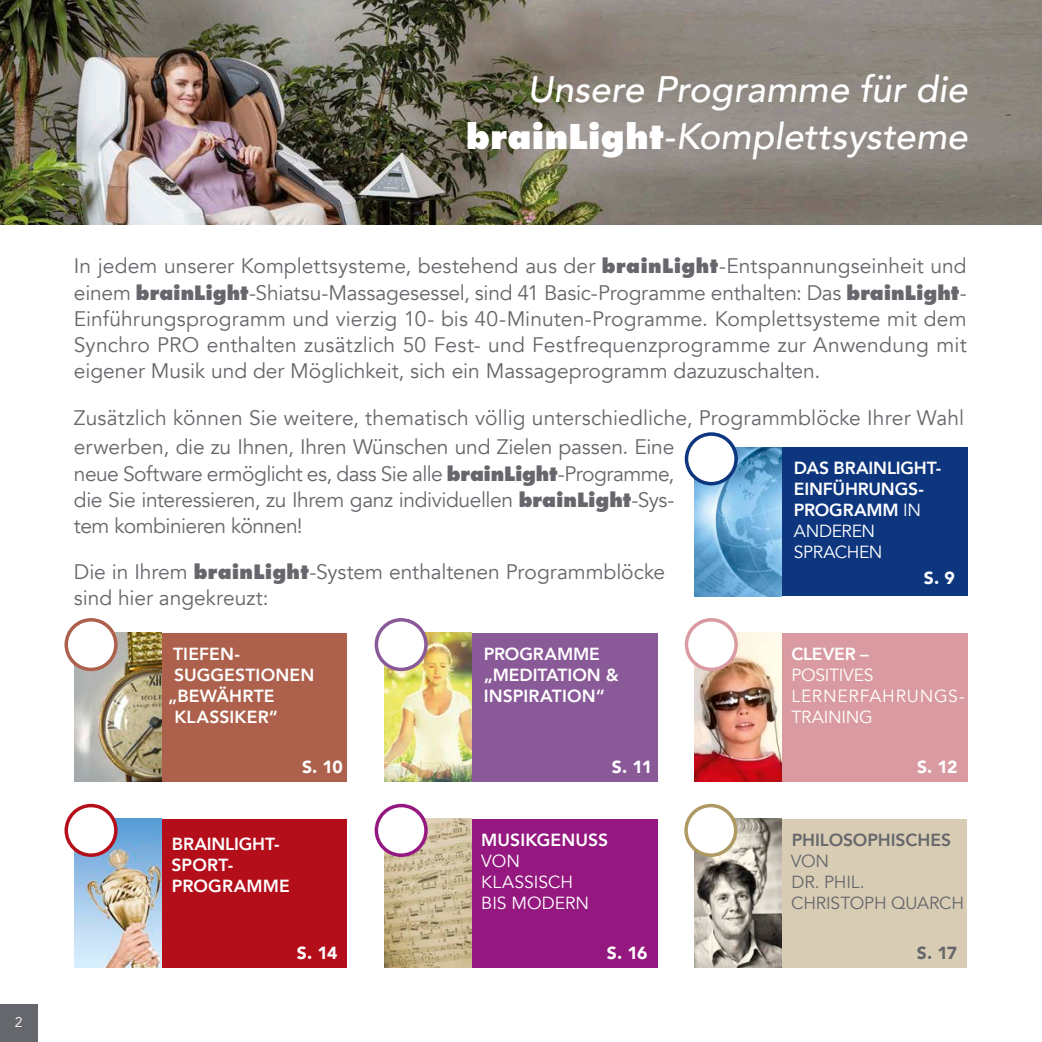
<style>
.page{position:relative;width:1042px;height:1042px;background:#fff}
.page>*{position:absolute;margin:0;border:0;box-sizing:border-box;transform-origin:0 0}
.t1{font:italic 500 36.75px/47.2px "Avenir";color:#fff;text-align:right}
.t2{font:21px/26.2px "Avenir";letter-spacing:-.005em;color:#66676c;text-align:justify}
.t3{font:800 17.5px/21px "Avenir";color:#fff}
.t4{font:17.5px/21px "Avenir";color:#fff}
.t5{font:17.5px/21px "Avenir";letter-spacing:-.01em;color:#66676c}
.t6{font:900 17.5px "Avenir";letter-spacing:-.04em;color:#fff}
.t7{font:800 17.5px "Avenir";letter-spacing:-.005em;color:#66676c}
.t8{font:900 17.5px "Avenir";color:#66676c}
.t9{font:14px "Avenir";color:#fff}
.s1{font-family:"Futura";font-weight:800;font-style:normal;font-size:33.25px}
.s2{font-family:"Futura";font-weight:800;font-size:19.25px}
.s3{font-weight:400}
</style>
<div class="page">
<img style="left:0;top:0;width:1042px;height:224px">
<div style="left:384px;top:819px;width:273px;height:148px;background:#941880"></div>
<div style="left:694px;top:633px;width:273px;height:149px;background:#d99ba1"></div>
<div style="left:384px;top:633px;width:273px;height:149px;background:#8a5998"></div>
<div style="left:694px;top:819px;width:273px;height:148px;background:#d8cdb4"></div>
<div style="left:74px;top:819px;width:273px;height:148px;background:#b50e1b"></div>
<div style="left:0;top:1005px;width:37px;height:37px;background:#66676c"></div>
<div style="left:74px;top:633px;width:273px;height:149px;background:#ad614c"></div>
<img style="left:384px;top:819px;width:87px;height:148px">
<img style="left:694px;top:633px;width:87px;height:149px">
<img style="left:384px;top:633px;width:87px;height:149px">
<img style="left:694px;top:819px;width:87px;height:148px">
<img style="left:74px;top:819px;width:87px;height:148px">
<img style="left:74px;top:633px;width:87px;height:149px">
<div style="left:694px;top:447px;width:273px;height:149px;background:#0d367f"></div>
<img style="left:694px;top:447px;width:87px;height:149px">
<div style="left:686px;top:434px;width:50px;height:50px;background:#fff;border-radius:50%"></div>
<div style="left:685px;top:432px;width:53px;height:53px;border:4px solid #0d367f;border-radius:50%"></div>
<div style="left:66px;top:805px;width:50px;height:50px;background:#fff;border-radius:50%"></div>
<div style="left:64px;top:804px;width:54px;height:53px;border:4px solid #b50e1b;border-radius:50%"></div>
<div style="left:686px;top:620px;width:50px;height:49px;background:#fff;border-radius:50%"></div>
<div style="left:685px;top:618px;width:53px;height:53px;border:4px solid #d99ba1;border-radius:50%"></div>
<div style="left:376px;top:620px;width:50px;height:49px;background:#fff;border-radius:50%"></div>
<div style="left:375px;top:618px;width:53px;height:53px;border:4px solid #8a5998;border-radius:50%"></div>
<div style="left:66px;top:620px;width:50px;height:49px;background:#fff;border-radius:50%"></div>
<div style="left:64px;top:618px;width:54px;height:53px;border:4px solid #ad614c;border-radius:50%"></div>
<div style="left:376px;top:805px;width:50px;height:50px;background:#fff;border-radius:50%"></div>
<div style="left:375px;top:804px;width:53px;height:53px;border:4px solid #941880;border-radius:50%"></div>
<div style="left:686px;top:805px;width:49px;height:50px;background:#fff;border-radius:50%"></div>
<div style="left:684px;top:804px;width:53px;height:53px;border:4px solid #ae9963;border-radius:50%"></div>
<p class="t9" style="left:15px;top:1014px;width:9px">2</p>
<h1 class="t1" style="left:466px;top:66px;width:503px">Unsere Programme für die <span class="s1">brainLight</span>-Komplettsysteme</h1>
<p class="t2" style="left:74px;top:253px;width:894px">In jedem unserer Komplettsysteme, bestehend aus der <span class="s2">brainLight</span>-Entspannungseinheit und einem <span class="s2">brainLight</span>-Shiatsu-Massagesessel, sind 41 Basic-Programme enthalten: Das <span class="s2">brainLight</span>-Einführungsprogramm und vierzig 10- bis 40-Minuten-Programme. Komplettsysteme mit dem Synchro PRO enthalten zusätzlich 50 Fest- und Festfrequenzprogramme zur Anwendung mit eigener Musik und der Möglichkeit, sich ein Massageprogramm dazuzuschalten.</p>
<p class="t2" style="left:74px;top:403px;width:891px;line-height:29.8px">Zusätzlich können Sie weitere, thematisch völlig unterschiedliche, Programmblöcke Ihrer Wahl erwerben, die zu Ihnen, Ihren Wünschen und Zielen passen. Eine</p>
<p class="t2" style="left:74px;top:460px;width:602px">neue Software ermöglicht es, dass Sie alle <span class="s2">brainLight</span>-Programme, die Sie interessieren, zu Ihrem ganz individuellen <span class="s2">brainLight</span>-Sys&shy;tem kombinieren können!</p>
<p class="t2" style="left:74px;top:559px;width:593px">Die in Ihrem <span class="s2">brainLight</span>-System enthaltenen Programmblöcke sind hier angekreuzt:</p>
<p class="t3" style="left:794px;top:458px;width:149px">DAS BRAINLIGHT-<br>EINFÜHRUNGS-<br>PROGRAMM <span class="s3">IN<br>ANDEREN<br>SPRACHEN</span></p>
<p class="t6" style="left:924px;top:563px;width:32px">S. 9</p>
<p class="t3" style="left:173px;top:644px;width:68px">TIEFEN-</p>
<p class="t3" style="left:174px;top:665px;width:142px">SUGGESTIONEN</p>
<p class="t3" style="left:168px;top:686px;width:108px">„BEWÄHRTE</p>
<p class="t3" style="left:174px;top:707px;width:105px">KLASSIKER“</p>
<p class="t3" style="left:484px;top:644px;width:136px">PROGRAMME „MEDITATION &amp;<br>INSPIRATION“</p>
<p class="t3" style="left:791px;top:644px;width:79px">CLEVER –</p>
<p class="t4" style="left:791px;top:665px;width:175px">POSITIVES<br>LERNERFAHRUNGS-<br>TRAINING</p>
<p class="t6" style="left:302px;top:752px;width:42px">S. 10</p>
<p class="t6" style="left:612px;top:752px;width:42px">S. 11</p>
<p class="t6" style="left:917px;top:752px;width:42px">S. 12</p>
<p class="t3" style="left:171px;top:833px;width:120px">BRAINLIGHT-<br>SPORT-<br>PROGRAMME</p>
<p class="t6" style="left:297px;top:938px;width:42px">S. 14</p>
<p class="t3" style="left:481px;top:829px;width:128px">MUSIKGENUSS</p>
<p class="t4" style="left:481px;top:851px;width:109px">VON<br>KLASSISCH<br>BIS MODERN</p>
<p class="t7" style="left:791px;top:826px;width:161px">PHILOSOPHISCHES</p>
<p class="t5" style="left:791px;top:851px;width:175px">VON<br>DR. PHIL.<br>CHRISTOPH QUARCH</p>
<p class="t6" style="left:607px;top:938px;width:42px">S. 16</p>
<p class="t8" style="left:917px;top:938px;width:42px">S. 17</p>
</div>
